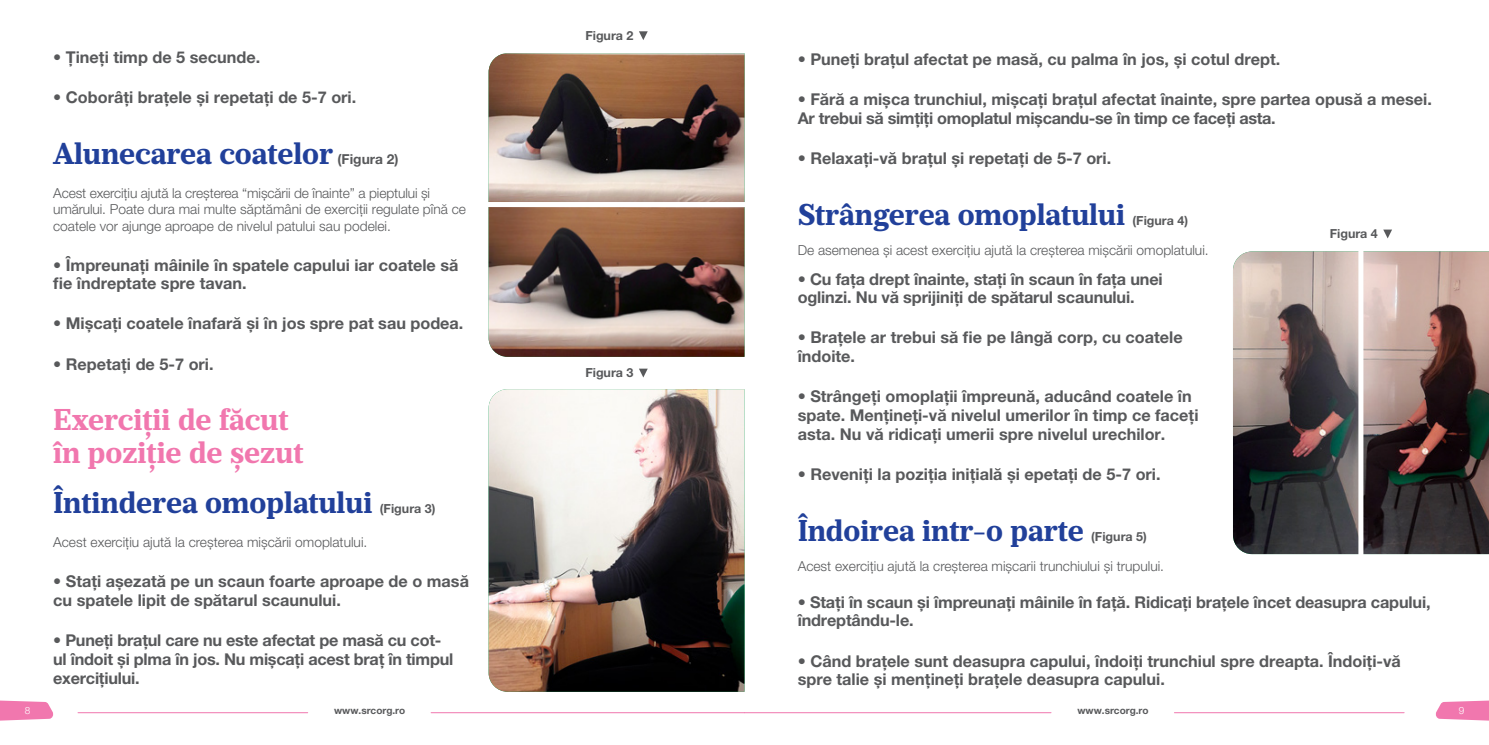
<style>
.page{position:relative;width:1489px;height:745px;background:#fff}
.page>*{position:absolute;margin:0;border:0;box-sizing:border-box;transform-origin:0 0}
.t1{font:700 30px "Prumo Banner";color:#21409a}
.t2{font:700 30px/32.5px "Prumo Banner";color:#f177ae}
.t3{font:700 16.25px/18.8px "Helvetica Neue LT Pro";color:#58595b}
.t4{font:300 13.75px/16.2px "Helvetica Neue LT Pro";color:#58595b}
.t5{font:700 12.5px "Helvetica Neue LT Pro";color:#58595b}
.t6{font:700 10px "Helvetica Neue LT Pro";color:#58595b}
.t7{font:300 10px "Helvetica Neue LT Pro";color:#fff}
.s1{font-family:"Helvetica Neue LT Pro";font-size:13.75px;color:#58595b}
</style>
<div class="page">
<svg style="left:0;top:700px;width:54px;height:20px"></svg>
<svg style="left:1435px;top:700px;width:53px;height:20px"></svg>
<hr style="left:78px;top:712px;width:230px;height:1px;background:#f177ae">
<hr style="left:431px;top:712px;width:313px;height:1px;background:#f177ae">
<hr style="left:744px;top:712px;width:306px;height:1px;background:#f177ae">
<hr style="left:1174px;top:712px;width:229px;height:1px;background:#f177ae">
<img style="left:488px;top:389px;width:256px;height:302px">
<svg style="left:488px;top:53px;width:256px;height:303px;background:#83695b"></svg>
<div style="left:480px;top:202px;width:274px;height:5px;background:#fff"></div>
<svg style="left:639px;top:31px;width:8px;height:9px"></svg>
<svg style="left:639px;top:368px;width:8px;height:9px"></svg>
<img style="left:1233px;top:251px;width:125px;height:302px">
<svg style="left:1383px;top:229px;width:8px;height:9px"></svg>
<svg style="left:1363px;top:251px;width:125px;height:302px;background:#715f5b"></svg>
<p class="t3" style="left:53px;top:47px;width:209px">• Țineți timp de 5 secunde.</p>
<p class="t3" style="left:53px;top:87px;width:304px">• Coborâți brațele și repetați de 5-7 ori.</p>
<h1 class="t1" style="left:53px;top:135px;width:347px">Alunecarea coatelor <span class="s1">(Figura 2)</span></h1>
<p class="t4" style="left:53px;top:184px;width:414px">Acest exercițiu ajută la creșterea “mișcării de înainte” a pieptului și umărului. Poate dura mai multe săptămâni de exerciții regulate pînă ce coatele vor ajunge aproape de nivelul patului sau podelei.</p>
<p class="t3" style="left:53px;top:255px;width:407px">• Împreunați mâinile în spatele capului iar coatele să fie îndreptate spre tavan.</p>
<p class="t3" style="left:53px;top:314px;width:412px">• Mișcați coatele înafară și în jos spre pat sau podea.</p>
<p class="t3" style="left:53px;top:354px;width:162px">• Repetați de 5-7 ori.</p>
<h1 class="t2" style="left:53px;top:404px;width:252px">Exerciții de făcut în poziție de șezut</h1>
<h1 class="t1" style="left:53px;top:484px;width:321px">Întinderea omoplatului</h1>
<p class="t5" style="left:380px;top:500px;width:57px">(Figura 3)</p>
<p class="t4" style="left:53px;top:533px;width:316px">Acest exercițiu ajută la creșterea mișcării omoplatului.</p>
<p class="t3" style="left:53px;top:571px;width:417px">• Stați așezată pe un scaun foarte aproape de o masă cu spatele lipit de spătarul scaunului.</p>
<p class="t3" style="left:53px;top:630px;width:401px">• Puneți brațul care nu este afectat pe masă cu cot&shy;ul îndoit și plma în jos. Nu mișcați acest braț în timpul exercițiului.</p>
<p class="t5" style="left:585px;top:28px;width:50px">Figura 2</p>
<p class="t5" style="left:585px;top:365px;width:50px">Figura 3</p>
<p class="t3" style="left:797px;top:49px;width:484px">• Puneți brațul afectat pe masă, cu palma în jos, și cotul drept.</p>
<p class="t3" style="left:797px;top:89px;width:635px">• Fără a mișca trunchiul, mișcați brațul afectat înainte, spre partea opusă a mesei.<br>Ar trebui să simțiți omoplatul mișcandu-se în timp ce faceți asta.</p>
<p class="t3" style="left:797px;top:148px;width:315px">• Relaxați-vă brațul și repetați de 5-7 ori.</p>
<h1 class="t1" style="left:797px;top:196px;width:329px">Strângerea omoplatului</h1>
<p class="t5" style="left:1132px;top:212px;width:57px">(Figura 4)</p>
<p class="t4" style="left:797px;top:241px;width:412px">De asemenea și acest exercițiu ajută la creșterea mișcării omoplatului.</p>
<p class="t3" style="left:797px;top:269px;width:366px">• Cu fața drept înainte, stați în scaun în fața unei oglinzi. Nu vă sprijiniți de spătarul scaunului.</p>
<p class="t3" style="left:797px;top:327px;width:386px">• Brațele ar trebui să fie pe lângă corp, cu coatele îndoite.</p>
<p class="t3" style="left:797px;top:386px;width:402px">• Strângeți omoplații împreună, aducând coatele în spate. Mențineți-vă nivelul umerilor în timp ce faceți asta. Nu vă ridicați umerii spre nivelul urechilor.</p>
<p class="t3" style="left:797px;top:464px;width:364px">• Reveniți la poziția inițială și epetați de 5-7 ori.</p>
<h1 class="t1" style="left:797px;top:512px;width:287px">Îndoirea intr-o parte</h1>
<p class="t5" style="left:1329px;top:226px;width:50px">Figura 4</p>
<p class="t5" style="left:1091px;top:528px;width:57px">(Figura 5)</p>
<p class="t4" style="left:797px;top:557px;width:368px">Acest exercițiu ajută la creșterea mișcarii trunchiului și trupului.</p>
<p class="t3" style="left:797px;top:591px;width:634px">• Stați în scaun și împreunați mâinile în față. Ridicați brațele încet deasupra capului, îndreptându-le.</p>
<p class="t3" style="left:797px;top:650px;width:604px">• Când brațele sunt deasupra capului, îndoiți trunchiul spre dreapta. Îndoiți-vă spre talie și mențineți brațele deasupra capului.</p>
<p class="t7" style="left:25px;top:704px;width:7px">8</p>
<p class="t6" style="left:334px;top:704px;width:73px">www.srcorg.ro</p>
<p class="t6" style="left:1077px;top:704px;width:73px">www.srcorg.ro</p>
<p class="t7" style="left:1458px;top:704px;width:7px">9</p>
</div>
